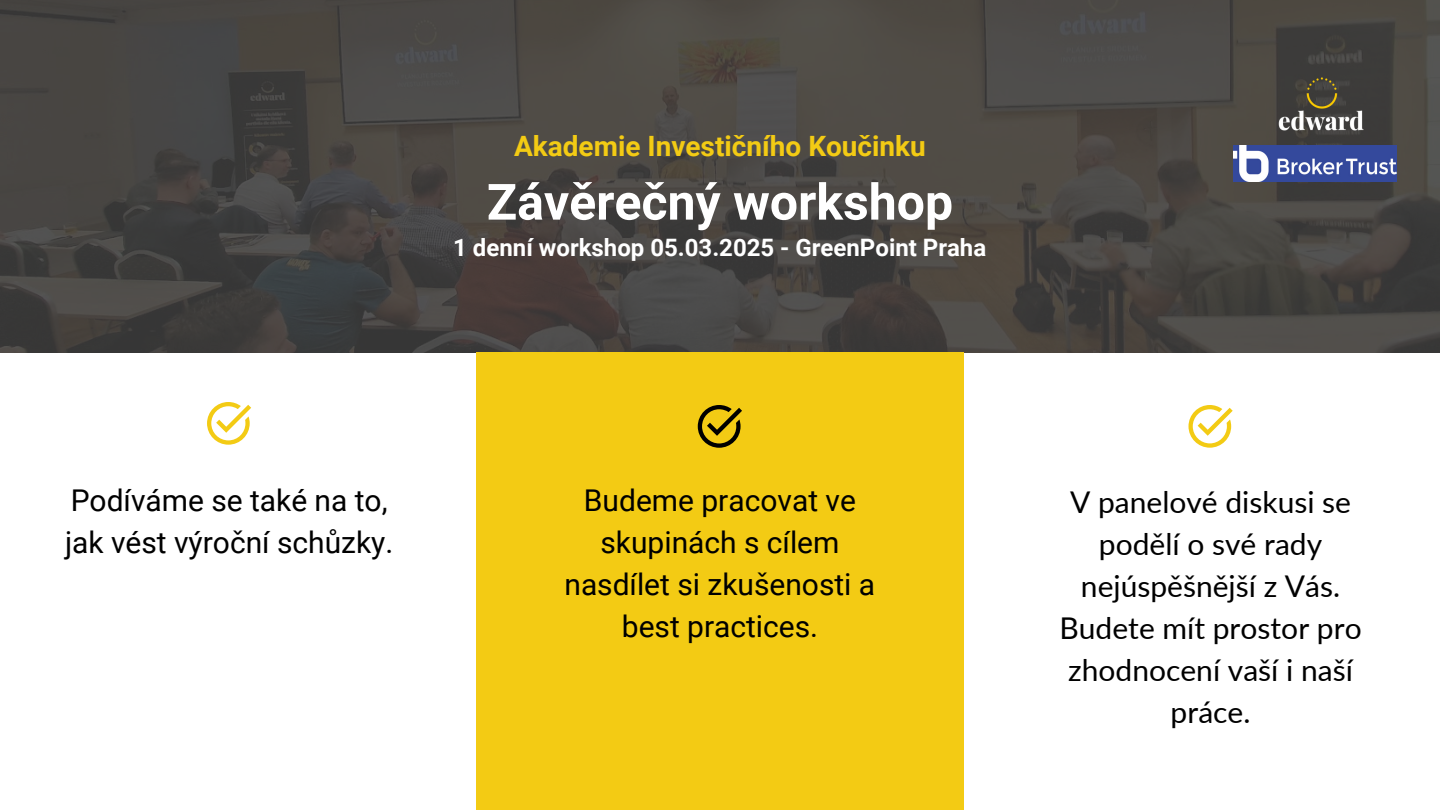
<style>
.page{position:relative;width:1440px;height:810px;background:#fff}
.page>*{position:absolute;margin:0;border:0;box-sizing:border-box;transform-origin:0 0}
.t1{font:700 50px "Roboto";color:#fff}
.t2{font:30px/42px "Roboto";color:#000}
.t3{font:30px/42px "Lato";color:#000;text-align:center}
.t4{font:700 28px "Roboto";color:#f3cb14}
.t5{font:700 24px "Roboto";color:#fff}
</style>
<div class="page">
<img style="left:0;top:0;width:1440px;height:352px">
<div style="left:476px;top:352px;width:488px;height:458px;background:#f3cb14"></div>
<svg style="left:207px;top:402px;width:44px;height:43px"></svg>
<svg style="left:698px;top:405px;width:44px;height:43px"></svg>
<svg style="left:1189px;top:405px;width:44px;height:43px"></svg>
<img style="left:1262px;top:65px;width:119px;height:80px">
<img style="left:1233px;top:145px;width:164px;height:36px">
<h1 class="t4" style="left:514px;top:130px;width:413px">Akademie Investičního Koučinku</h1>
<p class="t1" style="left:487px;top:173px;width:468px">Závěrečný workshop</p>
<p class="t5" style="left:453px;top:233px;width:534px">1 denní workshop 05.03.2025 - GreenPoint Praha</p>
<p class="t2" style="left:65px;top:480px;width:330px">Podíváme se také na to, jak vést výroční schůzky.</p>
<h2 class="t2" style="left:565px;top:480px;width:312px;text-align:center">Budeme pracovat ve skupinách s cílem nasdílet si zkušenosti a best practices.</h2>
<p class="t3" style="left:1059px;top:480px;width:304px">V panelové diskusi se podělí o své rady nejúspěšnější z Vás.<br>Budete mít prostor pro zhodnocení vaší i naší práce.</p>
</div>
